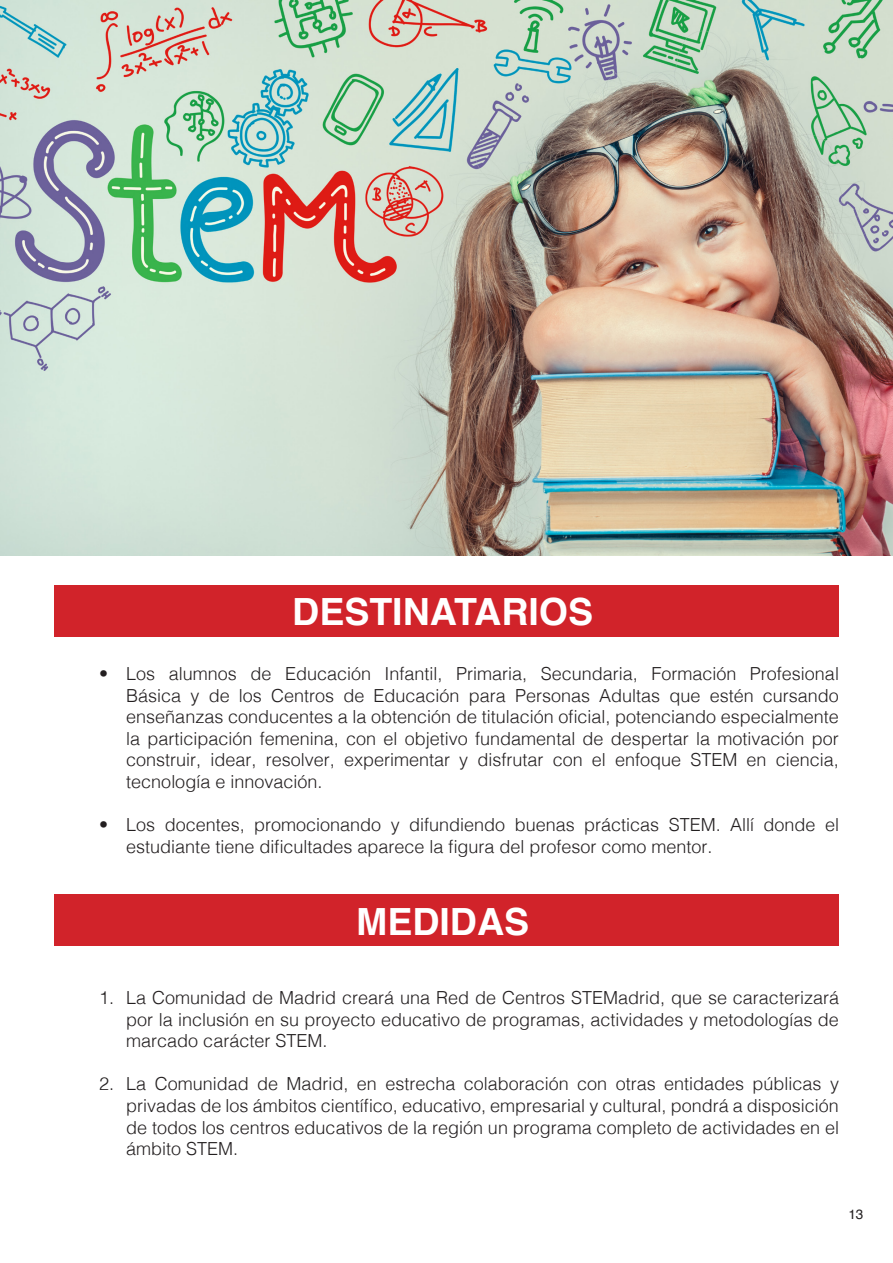
<style>
.page{position:relative;width:893px;height:1263px;background:#fff}
.page>*{position:absolute;margin:0;border:0;box-sizing:border-box;transform-origin:0 0}
.t1{font:700 37.5px "Helvetica";color:#fff}
.t2{font:300 18px/21.6px "Helvetica";color:#231f20;text-align:justify}
.t3{font:13.5px "Helvetica";color:#231f20}
</style>
<div class="page">
<div style="left:54px;top:585px;width:785px;height:52px;background:#d1232a"></div>
<div style="left:54px;top:895px;width:785px;height:51px;background:#d1232a"></div>
<img style="left:0;top:0;width:893px;height:556px">
<h1 class="t1" style="left:292px;top:582px;width:302px">DESTINATARIOS</h1>
<p class="t2" style="left:126px;top:661px;width:714px;text-indent:-27px">• Los alumnos de Educación Infantil, Primaria, Secundaria, Formación Profesional Básica y de los Centros de Educación para Personas Adultas que estén cursando enseñanzas conducentes a la obtención de titulación oficial, potenciando especialmente la participación femenina, con el objetivo fundamental de despertar la motivación por construir, idear, resolver, experimentar y disfrutar con el enfoque STEM en ciencia, tecnología e innovación.</p>
<p class="t2" style="left:126px;top:813px;width:714px;text-indent:-27px">• Los docentes, promocionando y difundiendo buenas prácticas STEM. Allí donde el estudiante tiene dificultades aparece la figura del profesor como mentor.</p>
<h1 class="t1" style="left:356px;top:891px;width:174px">MEDIDAS</h1>
<p class="t2" style="left:126px;top:985px;width:714px;text-indent:-27px">1. La Comunidad de Madrid creará una Red de Centros STEMadrid, que se caracterizará por la inclusión en su proyecto educativo de programas, actividades y metodologías de marcado carácter STEM.</p>
<p class="t2" style="left:126px;top:1072px;width:714px;text-indent:-27px">2. La Comunidad de Madrid, en estrecha colaboración con otras entidades públicas y privadas de los ámbitos científico, educativo, empresarial y cultural, pondrá a disposición de todos los centros educativos de la región un programa completo de actividades en el ámbito STEM.</p>
<p class="t3" style="left:848px;top:1204px;width:17px">13</p>
</div>
